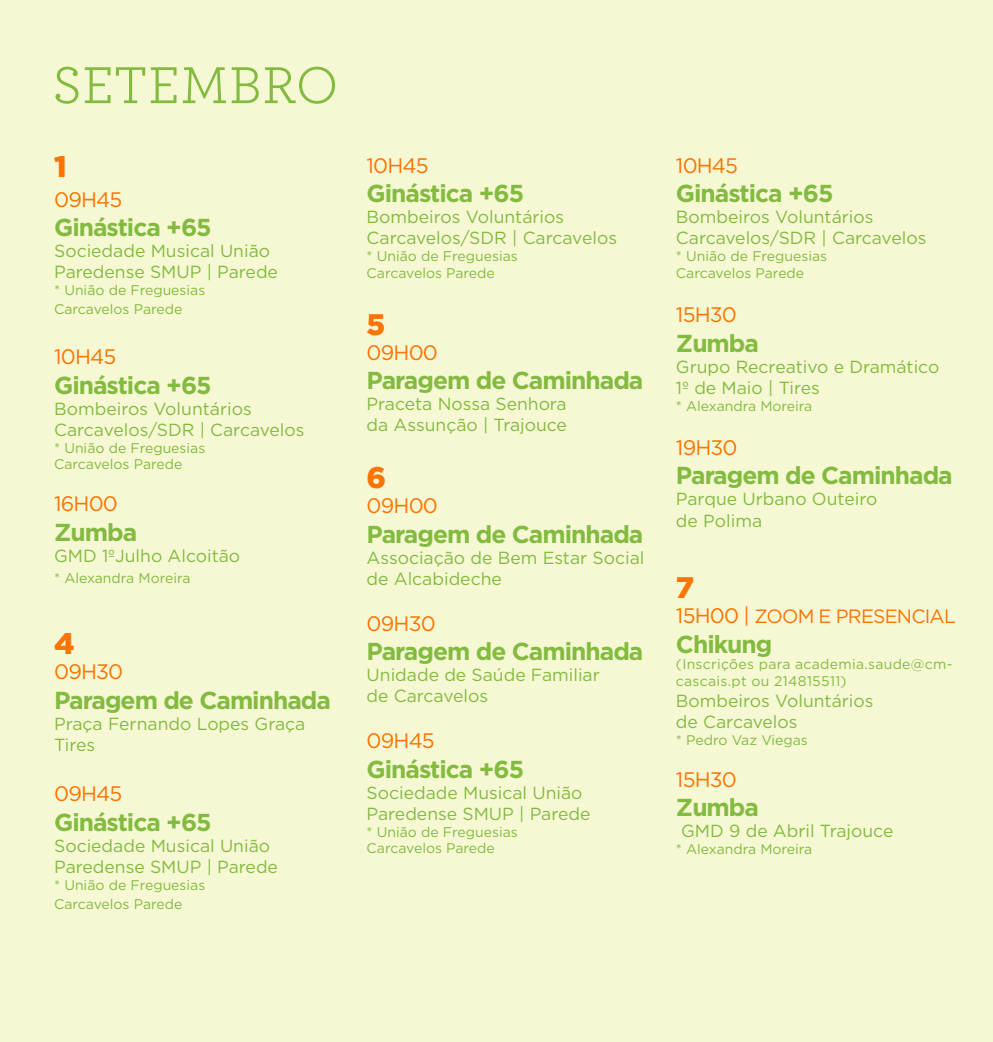
<style>
.page{position:relative;width:993px;height:1042px;background:#fff}
.page>*{position:absolute;margin:0;border:0;box-sizing:border-box;transform-origin:0 0}
.t1{font:54.43px "Archer";color:#82bb40}
.t2{font:900 29.75px "Gotham";color:#fb7404}
.t3{font:700 24.5px "Gotham";letter-spacing:-.04em;color:#82bb40}
.t4{font:21px "Gotham";letter-spacing:-.04em;color:#fb7404}
.t5{font:19.25px "Gotham";letter-spacing:-.04em;color:#fb7404}
.t6{font:17.5px/21px "Gotham";color:#82bb40}
.t7{font:14px "Gotham";color:#82bb40}
.t8{font:14px/16.8px "Gotham";letter-spacing:.02em;color:#82bb40}
.s1{font-size:21px}
</style>
<div class="page">
<div style="left:0;top:0;width:992px;height:1042px;background:#f6f8d3"></div>
<p class="t1" style="left:52px;top:47px;width:288px">SETEMBRO</p>
<p class="t2" style="left:54px;top:146px;width:14px">1</p>
<p class="t4" style="left:54px;top:186px;width:70px">09H45</p>
<p class="t3" style="left:54px;top:211px;width:159px">Ginástica +65</p>
<p class="t6" style="left:54px;top:240px;width:217px">Sociedade Musical União</p>
<p class="t6" style="left:54px;top:261px;width:225px">Paredense SMUP | Parede</p>
<p class="t7" style="left:54px;top:281px;width:153px">* União de Freguesias</p>
<p class="t7" style="left:54px;top:300px;width:130px">Carcavelos Parede</p>
<p class="t4" style="left:54px;top:343px;width:64px">10H45</p>
<p class="t3" style="left:54px;top:369px;width:159px">Ginástica +65</p>
<p class="t6" style="left:54px;top:398px;width:199px">Bombeiros Voluntários</p>
<p class="t6" style="left:54px;top:419px;width:252px">Carcavelos/SDR | Carcavelos</p>
<p class="t7" style="left:54px;top:439px;width:153px">* União de Freguesias</p>
<p class="t7" style="left:54px;top:455px;width:130px">Carcavelos Parede</p>
<p class="t4" style="left:54px;top:490px;width:65px">16H00</p>
<p class="t3" style="left:54px;top:516px;width:85px">Zumba</p>
<p class="t6" style="left:54px;top:545px;width:187px">GMD 1ºJulho Alcoitão</p>
<p class="t7" style="left:54px;top:569px;width:138px">* Alexandra Moreira</p>
<p class="t2" style="left:54px;top:623px;width:22px">4</p>
<p class="t4" style="left:54px;top:658px;width:71px">09H30</p>
<p class="t3" style="left:54px;top:684px;width:278px">Paragem de Caminhada</p>
<p class="t6" style="left:54px;top:713px;width:252px">Praça Fernando Lopes Graça</p>
<p class="t6" style="left:54px;top:734px;width:43px">Tires</p>
<p class="t4" style="left:54px;top:780px;width:70px">09H45</p>
<p class="t3" style="left:54px;top:806px;width:159px">Ginástica +65</p>
<p class="t6" style="left:54px;top:834px;width:217px">Sociedade Musical União</p>
<p class="t6" style="left:54px;top:855px;width:225px">Paredense SMUP | Parede</p>
<p class="t7" style="left:54px;top:875px;width:153px">* União de Freguesias</p>
<p class="t7" style="left:54px;top:895px;width:130px">Carcavelos Parede</p>
<p class="t4" style="left:366px;top:152px;width:64px">10H45</p>
<p class="t3" style="left:366px;top:177px;width:159px">Ginástica +65</p>
<p class="t6" style="left:366px;top:206px;width:199px">Bombeiros Voluntários</p>
<p class="t6" style="left:366px;top:227px;width:252px">Carcavelos/SDR | Carcavelos</p>
<p class="t7" style="left:366px;top:247px;width:153px">* União de Freguesias</p>
<p class="t7" style="left:366px;top:264px;width:130px">Carcavelos Parede</p>
<p class="t2" style="left:366px;top:304px;width:20px">5</p>
<p class="t4" style="left:366px;top:339px;width:73px">09H00</p>
<p class="t3" style="left:366px;top:364px;width:278px">Paragem de Caminhada</p>
<p class="t6" style="left:366px;top:393px;width:201px">Praceta Nossa Senhora</p>
<p class="t6" style="left:366px;top:414px;width:202px">da Assunção | Trajouce</p>
<p class="t2" style="left:366px;top:457px;width:21px">6</p>
<p class="t4" style="left:366px;top:492px;width:73px">09H00</p>
<p class="t3" style="left:366px;top:518px;width:278px">Paragem de Caminhada</p>
<p class="t6" style="left:366px;top:546px;width:279px">Associação de Bem Estar Social de Alcabideche</p>
<p class="t4" style="left:366px;top:610px;width:71px">09H30</p>
<p class="t3" style="left:366px;top:635px;width:278px">Paragem de Caminhada</p>
<p class="t6" style="left:366px;top:664px;width:235px">Unidade de Saúde Familiar</p>
<p class="t6" style="left:366px;top:685px;width:123px">de Carcavelos</p>
<p class="t4" style="left:366px;top:727px;width:70px">09H45</p>
<p class="t3" style="left:366px;top:753px;width:159px">Ginástica +65</p>
<p class="t6" style="left:366px;top:782px;width:217px">Sociedade Musical União</p>
<p class="t6" style="left:366px;top:803px;width:225px">Paredense SMUP | Parede</p>
<p class="t7" style="left:366px;top:823px;width:153px">* União de Freguesias</p>
<p class="t7" style="left:366px;top:839px;width:130px">Carcavelos Parede</p>
<p class="t4" style="left:675px;top:152px;width:64px">10H45</p>
<p class="t3" style="left:675px;top:177px;width:159px">Ginástica +65</p>
<p class="t6" style="left:675px;top:206px;width:199px">Bombeiros Voluntários</p>
<p class="t6" style="left:675px;top:227px;width:252px">Carcavelos/SDR | Carcavelos</p>
<p class="t7" style="left:675px;top:247px;width:153px">* União de Freguesias</p>
<p class="t7" style="left:675px;top:264px;width:130px">Carcavelos Parede</p>
<p class="t4" style="left:675px;top:301px;width:62px">15H30</p>
<p class="t3" style="left:675px;top:327px;width:85px">Zumba</p>
<p class="t6" style="left:675px;top:356px;width:265px">Grupo Recreativo e Dramático<br>1º de Maio | Tires</p>
<p class="t7" style="left:675px;top:397px;width:138px">* Alexandra Moreira</p>
<p class="t4" style="left:675px;top:434px;width:63px">19H30</p>
<p class="t3" style="left:675px;top:459px;width:278px">Paragem de Caminhada</p>
<p class="t6" style="left:675px;top:488px;width:203px">Parque Urbano Outeiro</p>
<p class="t6" style="left:675px;top:509px;width:88px">de Polima</p>
<p class="t2" style="left:675px;top:567px;width:20px">7</p>
<p class="t5" style="left:675px;top:604px;width:281px"><span class="s1">15H00 |</span> ZOOM E PRESENCIAL</p>
<p class="t3" style="left:675px;top:627px;width:98px">Chikung</p>
<p class="t8" style="left:675px;top:656px;width:278px">(Inscrições para academia.saude@cm&shy;cascais.pt ou 214815511)</p>
<p class="t6" style="left:675px;top:690px;width:199px">Bombeiros Voluntários</p>
<p class="t6" style="left:675px;top:711px;width:123px">de Carcavelos</p>
<p class="t7" style="left:675px;top:731px;width:133px">* Pedro Vaz Viegas</p>
<p class="t4" style="left:675px;top:766px;width:62px">15H30</p>
<p class="t3" style="left:675px;top:791px;width:85px">Zumba</p>
<p class="t6" style="left:681px;top:820px;width:213px">GMD 9 de Abril Trajouce</p>
<p class="t7" style="left:675px;top:840px;width:138px">* Alexandra Moreira</p>
</div>
